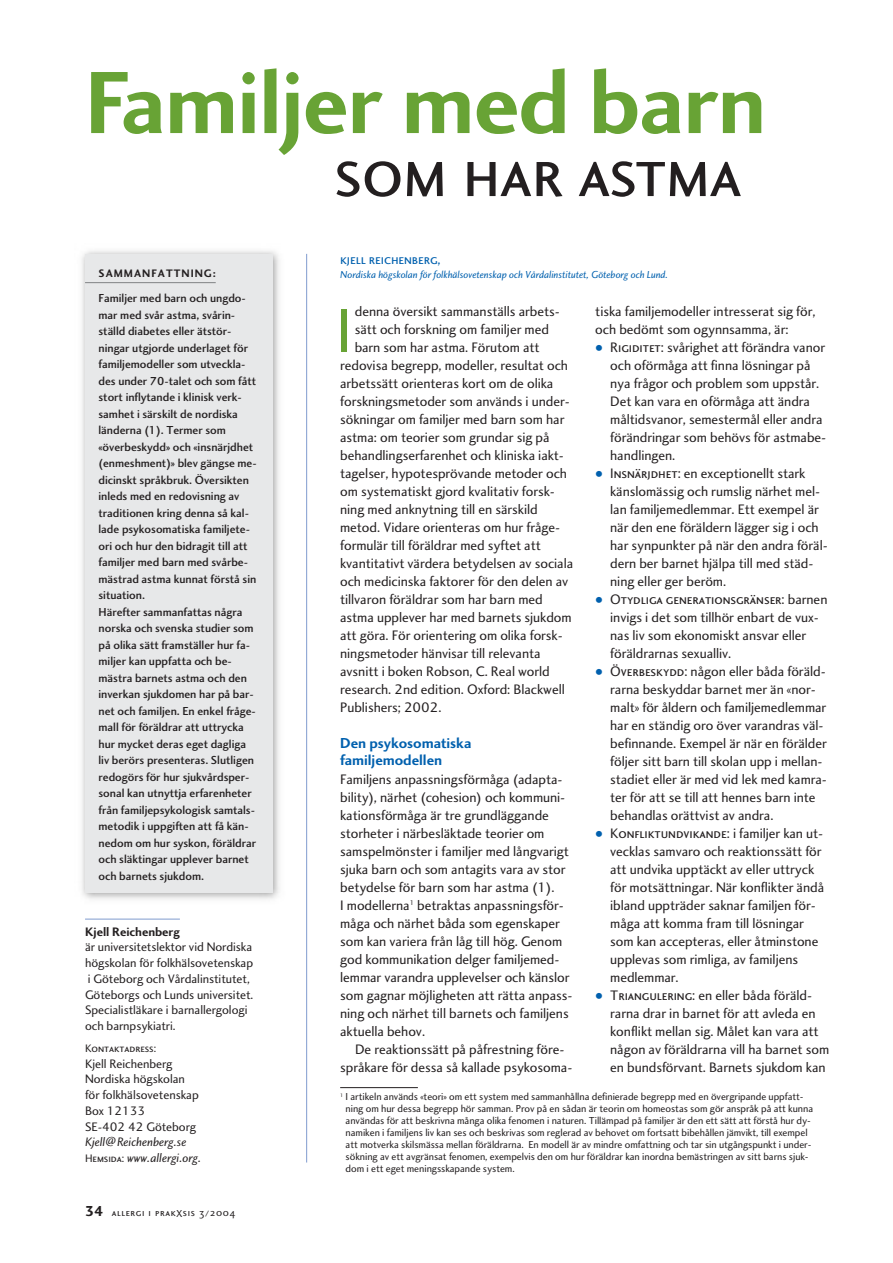
<style>
.page{position:relative;width:893px;height:1263px;background:#fff}
.page>*{position:absolute;margin:0;border:0;box-sizing:border-box;transform-origin:0 0}
.t1{font:91.5px "Charlotte Sans Bold Plain";letter-spacing:-.01em;color:#68a335}
.t2{font:72px "Charlotte Sans Small Caps Plain";letter-spacing:-.01em;color:#231f20}
.t3{font:64.5px "Charlotte Sans Book Plain";color:#68a335}
.t4{font:15px/16.5px "Charlotte Sans Bold Plain";letter-spacing:-.005em;color:#0160ae}
.t5{font:14.25px/18px "Charlotte Sans Book Plain";letter-spacing:-.005em;color:#231f20}
.t6{font:14.25px "Charlotte Sans Small Caps Plain";letter-spacing:-.005em;color:#231f20}
.t7{font:14.25px "Charlotte Sans Small Caps Plain";letter-spacing:-.005em;color:#0160ae}
.t8{font:12.75px/15.8px "Charlotte Sans Book Plain";letter-spacing:-.005em;color:#231f20}
.t9{font:12.75px/15.8px "Charlotte Sans Book Italic Plain";letter-spacing:-.005em;color:#231f20}
.t10{font:12.75px "Charlotte Sans Bold Plain";letter-spacing:-.005em;color:#231f20}
.t11{font:12px/16.5px "Charlotte Sans Medium Plain";letter-spacing:-.005em;color:#231f20}
.t12{font:11.25px "Charlotte Sans Bold Plain";letter-spacing:.09em;color:#231f20}
.t13{font:11.25px "Charlotte Sans Small Caps Plain";letter-spacing:-.005em;color:#231f20}
.t14{font:10.5px/12px "Charlotte Sans Book Plain";letter-spacing:-.005em;color:#231f20}
.t15{font:10.5px "Charlotte Sans Book Italic Plain";letter-spacing:-.005em;color:#0160ae}
.t16{font:10.5px "Charlotte Sans Small Caps Plain";letter-spacing:.06em;color:#231f20}
.s1{font-family:"Charlotte Sans Small Caps Plain";font-size:11.25px}
.s2{font-family:"Charlotte Sans Bold Plain";font-size:15px}
.s3{font-size:18px;color:#0160ae}
.s4{font-family:"Charlotte Sans Small Caps Plain"}
.s5{font-family:"Charlotte Sans Book Plain";font-size:18px;color:#0160ae}
.s6{font-family:"Charlotte Sans Book Plain"}
</style>
<div class="page">
<img style="left:82px;top:251px;width:198px;height:648px">
<div style="left:85px;top:254px;width:187px;height:638px;background:#e7e8e9"></div>
<hr style="left:85px;top:919px;width:95px;height:1px;background:#809bcf">
<hr style="left:85px;top:282px;width:131px;height:1px;background:#808285">
<hr style="left:306px;top:254px;width:1px;height:908px;background:#809bcf">
<hr style="left:340px;top:1087px;width:78px;height:1px;background:#231f20">
<h1 class="t1" style="left:85px;top:68px;width:683px">Familjer med barn</h1>
<h2 class="t2" style="left:334px;top:148px;width:410px">som har astma</h2>
<p class="t12" style="left:99px;top:269px;width:119px">SAMMANFATTNING:</p>
<p class="t11" style="left:99px;top:291px;width:160px">Familjer med barn och ungdo&shy;mar med svår astma, svårin&shy;ställd diabetes eller ätstör&shy;ningar utgjorde underlaget för familjemodeller som utveckla&shy;des under 70-talet och som fått stort inflytande i klinisk verk&shy;samhet i särskilt de nordiska länderna (1). Termer som «överbeskydd» och «insnärjdhet (enmeshment)» blev gängse me&shy;dicinskt språkbruk. Översikten inleds med en redovisning av traditionen kring denna så kal&shy;lade psykosomatiska familjete&shy;ori och hur den bidragit till att familjer med barn med svårbe&shy;mästrad astma kunnat förstå sin situation.<br>Härefter sammanfattas några norska och svenska studier som på olika sätt framställer hur fa&shy;miljer kan uppfatta och be&shy;mästra barnets astma och den inverkan sjukdomen har på bar&shy;net och familjen. En enkel fråge&shy;mall för föräldrar att uttrycka hur mycket deras eget dagliga liv berörs presenteras. Slutligen redogörs för hur sjukvårdsper&shy;sonal kan utnyttja erfarenheter från familjepsykologisk samtals&shy;metodik i uppgiften att få kän&shy;nedom om hur syskon, föräldrar och släktingar upplever barnet och barnets sjukdom.</p>
<p class="t10" style="left:85px;top:926px;width:96px">Kjell Reichenberg</p>
<p class="t8" style="left:85px;top:940px;width:170px">är universitetslektor vid Nordiska högskolan för folkhälsovetenskap i Göteborg och Vårdalinstitutet, Göteborgs och Lunds universitet.<br>Specialistläkare i barnallergologi och barnpsykiatri.</p>
<p class="t13" style="left:85px;top:1044px;width:73px">Kontaktadress:</p>
<p class="t8" style="left:85px;top:1057px;width:115px">Kjell Reichenberg<br>Nordiska högskolan för folkhälsovetenskap<br>Box 12133<br>SE-402 42 Göteborg</p>
<p class="t9" style="left:85px;top:1135px;width:118px">Kjell@Reichenberg.se<br><span class="s1">Hemsida:</span> www.allergi.org.</p>
<p class="t16" style="left:85px;top:1209px;width:152px"><span class="s2">34</span> allergi i prakXsis 3/2004</p>
<p class="t7" style="left:340px;top:255px;width:102px">kjell reichenberg,</p>
<p class="t15" style="left:340px;top:270px;width:329px">Nordiska högskolan för folkhälsovetenskap och Vårdalinstitutet, Göteborg och Lund.</p>
<h3 class="t3" style="left:336px;top:306px;width:18px">I</h3>
<p class="t5" style="left:355px;top:304px;width:206px">denna översikt sammanställs arbets-</p>
<p class="t5" style="left:355px;top:322px;width:196px">sätt och forskning om familjer med</p>
<p class="t5" style="left:355px;top:340px;width:186px">barn som har astma. Förutom att</p>
<p class="t5" style="left:340px;top:358px;width:229px">redovisa begrepp, modeller, resultat och</p>
<p class="t5" style="left:340px;top:376px;width:215px">arbetssätt orienteras kort om de olika</p>
<p class="t5" style="left:340px;top:394px;width:231px">forskningsmetoder som används i under-</p>
<p class="t5" style="left:340px;top:412px;width:226px">sökningar om familjer med barn som har</p>
<p class="t5" style="left:340px;top:430px;width:211px">astma: om teorier som grundar sig på</p>
<p class="t5" style="left:340px;top:448px;width:225px">behandlingserfarenhet och kliniska iakt-</p>
<p class="t5" style="left:340px;top:466px;width:228px">tagelser, hypotesprövande metoder och</p>
<p class="t5" style="left:340px;top:484px;width:216px">om systematiskt gjord kvalitativ forsk-</p>
<p class="t5" style="left:340px;top:502px;width:199px">ning med anknytning till en särskild</p>
<p class="t5" style="left:340px;top:520px;width:222px">metod. Vidare orienteras om hur fråge-</p>
<p class="t5" style="left:340px;top:538px;width:202px">formulär till föräldrar med syftet att</p>
<p class="t5" style="left:340px;top:556px;width:235px">kvantitativt värdera betydelsen av sociala</p>
<p class="t5" style="left:340px;top:574px;width:230px">och medicinska faktorer för den delen av</p>
<p class="t5" style="left:340px;top:592px;width:204px">tillvaron föräldrar som har barn med</p>
<p class="t5" style="left:340px;top:610px;width:233px">astma upplever har med barnets sjukdom</p>
<p class="t5" style="left:340px;top:628px;width:224px">att göra. För orientering om olika forsk-</p>
<p class="t5" style="left:340px;top:646px;width:202px">ningsmetoder hänvisar till relevanta</p>
<p class="t5" style="left:340px;top:664px;width:211px">avsnitt i boken Robson, C. Real world</p>
<p class="t5" style="left:340px;top:682px;width:226px">research. 2nd edition. Oxford: Blackwell</p>
<p class="t5" style="left:340px;top:700px;width:103px">Publishers; 2002.</p>
<p class="t4" style="left:340px;top:736px;width:133px">Den psykosomatiska familjemodellen</p>
<p class="t5" style="left:340px;top:772px;width:234px">Familjens anpassningsförmåga (adapta&shy;bility), närhet (cohesion) och kommuni&shy;kationsförmåga är tre grundläggande storheter i närbesläktade teorier om samspelmönster i familjer med långvarigt sjuka barn och som antagits vara av stor betydelse för barn som har astma (1).<br>I modellerna<sup>1</sup> betraktas anpassningsför&shy;måga och närhet båda som egenskaper som kan variera från låg till hög. Genom god kommunikation delger familjemed&shy;lemmar varandra upplevelser och känslor som gagnar möjligheten att rätta anpass&shy;ning och närhet till barnets och familjens aktuella behov.</p>
<p class="t5" style="left:340px;top:1042px;width:234px;text-align:center">De reaktionssätt på påfrestning före&shy;språkare för dessa så kallade psykosoma-</p>
<p class="t5" style="left:595px;top:304px;width:222px">tiska familjemodeller intresserat sig för, och bedömt som ogynnsamma, är:</p>
<p class="t5" style="left:610px;top:340px;width:218px;text-indent:-15px"><span class="s3">•</span> <span class="s4">Rigiditet:</span> svårighet att förändra vanor och oförmåga att finna lösningar på nya frågor och problem som uppstår.<br>Det kan vara en oförmåga att ändra måltidsvanor, semestermål eller andra förändringar som behövs för astmabe&shy;handlingen.</p>
<p class="t5" style="left:610px;top:466px;width:219px;text-indent:-15px"><span class="s3">•</span> <span class="s4">Insnärjdhet:</span> en exceptionellt stark känslomässig och rumslig närhet mel&shy;lan familjemedlemmar. Ett exempel är när den ene föräldern lägger sig i och har synpunkter på när den andra föräl&shy;dern ber barnet hjälpa till med städ&shy;ning eller ger beröm.</p>
<p class="t6" style="left:595px;top:595px;width:234px"><span class="s5">•</span> Otydliga generationsgränser: <span class="s6">barnen</span></p>
<p class="t5" style="left:610px;top:610px;width:210px">invigs i det som tillhör enbart de vux&shy;nas liv som ekonomiskt ansvar eller föräldrarnas sexualliv.</p>
<p class="t5" style="left:610px;top:664px;width:218px;text-indent:-15px"><span class="s3">•</span> <span class="s4">Överbeskydd:</span> någon eller båda föräld&shy;rarna beskyddar barnet mer än «nor&shy;malt» för åldern och familjemedlemmar har en ständig oro över varandras väl&shy;befinnande. Exempel är när en förälder följer sitt barn till skolan upp i mellan&shy;stadiet eller är med vid lek med kamra&shy;ter för att se till att hennes barn inte behandlas orättvist av andra.</p>
<p class="t6" style="left:595px;top:829px;width:229px"><span class="s5">•</span> Konfliktundvikande: <span class="s6">i familjer kan ut-</span></p>
<p class="t5" style="left:610px;top:844px;width:215px">vecklas samvaro och reaktionssätt för att undvika upptäckt av eller uttryck för motsättningar. När konflikter ändå ibland uppträder saknar familjen för&shy;måga att komma fram till lösningar som kan accepteras, eller åtminstone upplevas som rimliga, av familjens medlemmar.</p>
<p class="t5" style="left:610px;top:988px;width:220px;text-indent:-15px"><span class="s3">•</span> <span class="s4">Triangulering:</span> en eller båda föräld&shy;rarna drar in barnet för att avleda en konflikt mellan sig. Målet kan vara att någon av föräldrarna vill ha barnet som en bundsförvant. Barnets sjukdom kan</p>
<p class="t14" style="left:346px;top:1092px;width:469px;text-indent:-5px"><sup>1</sup> I artikeln används «teori» om ett system med sammanhållna definierade begrepp med en övergripande uppfatt&shy;ning om hur dessa begrepp hör samman. Prov på en sådan är teorin om homeostas som gör anspråk på att kunna användas för att beskrivna många olika fenomen i naturen. Tillämpad på familjer är den ett sätt att förstå hur dy&shy;namiken i familjens liv kan ses och beskrivas som reglerad av behovet om fortsatt bibehållen jämvikt, till exempel att motverka skilsmässa mellan föräldrarna. En modell är av mindre omfattning och tar sin utgångspunkt i under&shy;sökning av ett avgränsat fenomen, exempelvis den om hur föräldrar kan inordna bemästringen av sitt barns sjuk&shy;dom i ett eget meningsskapande system.</p>
</div>
